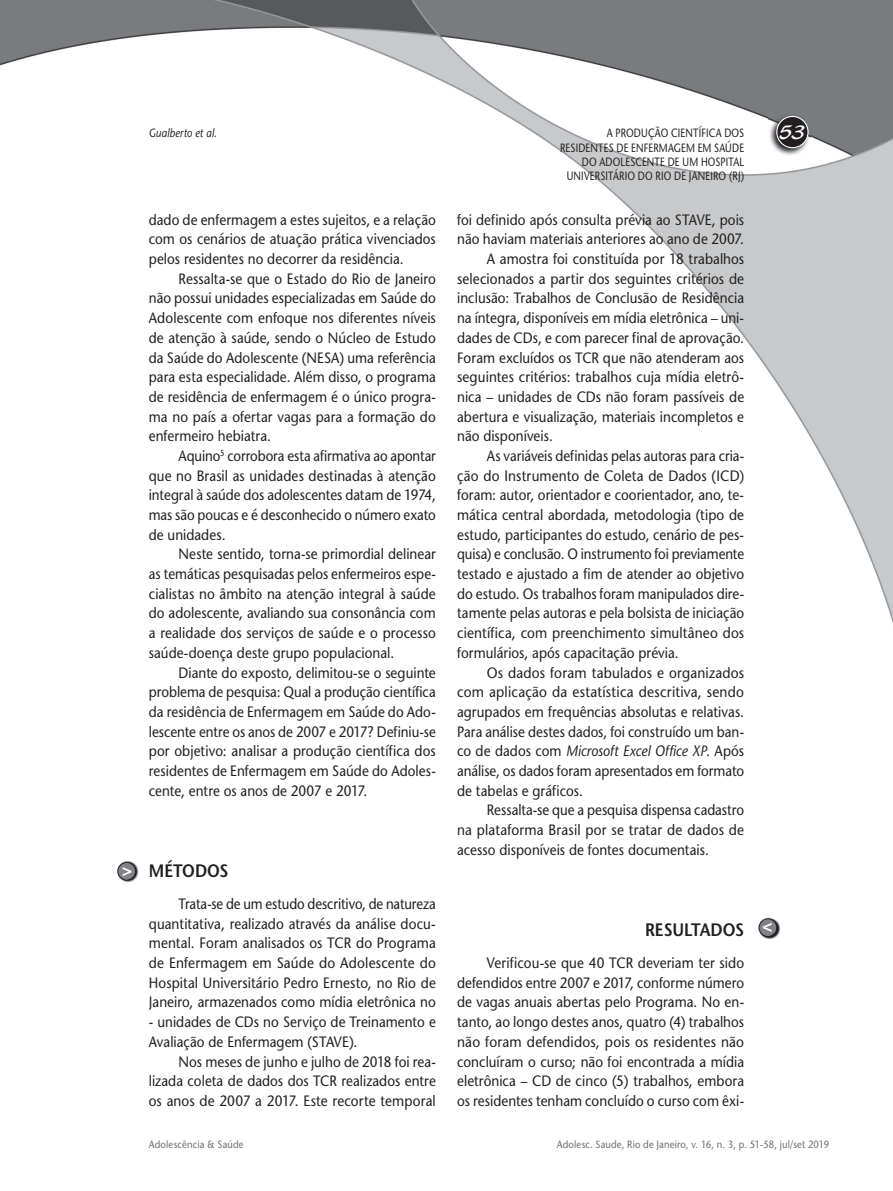
<style>
.page{position:relative;width:893px;height:1191px;background:#fff}
.page>*{position:absolute;margin:0;border:0;box-sizing:border-box;transform-origin:0 0}
.t1{font:21px "Blacklight D";color:#fff}
.t2{font:600 18px "Stone Sans";letter-spacing:-.005em;color:#231f20;scale:.9 1}
.t3{font:700 17.25px "Helvetica";color:#fff}
.t4{font:15px/19.6px "Stone Sans";letter-spacing:.005em;color:#231f20;text-align:justify;scale:.9 1}
.t5{font:15px/19.6px "Stone Sans";letter-spacing:.005em;color:#231f20;text-align:justify;scale:.89 1}
.t6{font:15px "Stone Sans";letter-spacing:.005em;color:#231f20;scale:.91 1}
.t7{font:italic 15px "Stone Sans";color:#231f20;scale:.9 1}
.t8{font:12px/14.4px "Stone Sans";letter-spacing:.02em;color:#231f20;text-align:right;scale:.8 1}
.t9{font:italic 12px "Stone Sans";letter-spacing:.01em;color:#231f20;scale:.85 1}
.t10{font:10.5px "Stone Sans";letter-spacing:.02em;color:#6c6d70;scale:.9 1}
.s1{font-style:normal}
</style>
<div class="page">
<img style="left:0;top:0;width:893px;height:623px">
<img style="left:769px;top:114px;width:41px;height:42px">
<div style="left:777px;top:116px;width:31px;height:32px;background:#231f20;border-radius:50%"></div>
<div style="left:776px;top:116px;width:33px;height:32px;border:1px solid #fff;border-radius:50%"></div>
<img style="left:759px;top:917px;width:21px;height:21px">
<div style="left:759px;top:918px;width:18px;height:18px;background:#808285;border-radius:50%"></div>
<div style="left:759px;top:918px;width:18px;height:19px;border:1px solid #231f20;border-radius:50%"></div>
<img style="left:118px;top:861px;width:21px;height:21px">
<div style="left:118px;top:862px;width:18px;height:18px;background:#808285;border-radius:50%"></div>
<div style="left:117px;top:862px;width:19px;height:18px;border:1px solid #231f20;border-radius:50%"></div>
<p class="t3" style="left:122px;top:859px;width:12px">&gt;</p>
<p class="t9" style="left:149px;top:126px;width:82px">Gualberto et al.</p>
<p class="t8" style="left:607px;top:126px;width:173px">A PRODUÇÃO CIENTÍFICA DOS</p>
<h1 class="t1" style="left:779px;top:119px;width:28px">53</h1>
<p class="t8" style="left:560px;top:140px;width:232px">RESIDENTES DE ENFERMAGEM EM SAÚDE<br>DO ADOLESCENTE DE UM HOSPITAL<br>UNIVERSITÁRIO DO RIO DE JANEIRO (RJ)</p>
<p class="t4" style="left:149px;top:210px;width:320px">dado de enfermagem a estes sujeitos, e a relação com os cenários de atuação prática vivenciados pelos residentes no decorrer da residência.</p>
<p class="t4" style="left:149px;top:269px;width:320px;text-indent:30px">Ressalta-se que o Estado do Rio de Janeiro não possui unidades especializadas em Saúde do Adolescente com enfoque nos diferentes níveis de atenção à saúde, sendo o Núcleo de Estudo da Saúde do Adolescente (NESA) uma referência para esta especialidade. Além disso, o programa de residência de enfermagem é o único progra&shy;ma no país a ofertar vagas para a formação do enfermeiro hebiatra.</p>
<p class="t5" style="left:149px;top:446px;width:324px;text-indent:30px">Aquino<sup>5</sup> corrobora esta afirmativa ao apontar que no Brasil as unidades destinadas à atenção integral à saúde dos adolescentes datam de 1974, mas são poucas e é desconhecido o número exato de unidades.</p>
<p class="t4" style="left:149px;top:544px;width:320px;text-indent:30px">Neste sentido, torna-se primordial delinear as temáticas pesquisadas pelos enfermeiros espe&shy;cialistas no âmbito na atenção integral à saúde do adolescente, avaliando sua consonância com a realidade dos serviços de saúde e o processo saúde-doença deste grupo populacional.</p>
<p class="t4" style="left:149px;top:662px;width:320px;text-indent:30px">Diante do exposto, delimitou-se o seguinte problema de pesquisa: Qual a produção científica da residência de Enfermagem em Saúde do Ado&shy;lescente entre os anos de 2007 e 2017? Definiu-se por objetivo: analisar a produção científica dos residentes de Enfermagem em Saúde do Adoles&shy;cente, entre os anos de 2007 e 2017.</p>
<p class="t2" style="left:149px;top:859px;width:90px">MÉTODOS</p>
<p class="t5" style="left:149px;top:894px;width:324px;text-indent:30px">Trata-se de um estudo descritivo, de natureza quantitativa, realizado através da análise docu&shy;mental. Foram analisados os TCR do Programa de Enfermagem em Saúde do Adolescente do Hospital Universitário Pedro Ernesto, no Rio de Janeiro, armazenados como mídia eletrônica no</p>
<p class="t4" style="left:149px;top:1012px;width:320px">- unidades de CDs no Serviço de Treinamento e<br>Avaliação de Enfermagem (STAVE).</p>
<p class="t4" style="left:149px;top:1051px;width:320px;text-indent:30px">Nos meses de junho e julho de 2018 foi rea&shy;lizada coleta de dados dos TCR realizados entre os anos de 2007 a 2017. Este recorte temporal</p>
<p class="t4" style="left:457px;top:210px;width:320px">foi definido após consulta prévia ao STAVE, pois</p>
<p class="t4" style="left:457px;top:229px;width:320px">não haviam materiais anteriores ao ano de 2007.</p>
<p class="t4" style="left:487px;top:249px;width:287px">A amostra foi constituída por 18 trabalhos</p>
<p class="t6" style="left:457px;top:270px;width:317px">selecionados a partir dos seguintes critérios de</p>
<p class="t4" style="left:457px;top:288px;width:320px">inclusão: Trabalhos de Conclusão de Residência</p>
<p class="t4" style="left:457px;top:308px;width:320px">na íntegra, disponíveis em mídia eletrônica – uni-</p>
<p class="t4" style="left:457px;top:328px;width:320px">dades de CDs, e com parecer final de aprovação.</p>
<p class="t4" style="left:457px;top:347px;width:320px">Foram excluídos os TCR que não atenderam aos</p>
<p class="t6" style="left:457px;top:368px;width:317px">seguintes critérios: trabalhos cuja mídia eletrô-</p>
<p class="t4" style="left:457px;top:387px;width:320px">nica – unidades de CDs não foram passíveis de</p>
<p class="t4" style="left:457px;top:406px;width:320px">abertura e visualização, materiais incompletos e</p>
<p class="t4" style="left:457px;top:426px;width:108px">não disponíveis.</p>
<p class="t5" style="left:487px;top:446px;width:291px">As variáveis definidas pelas autoras para cria-</p>
<p class="t6" style="left:457px;top:466px;width:317px">ção do Instrumento de Coleta de Dados (ICD)</p>
<p class="t4" style="left:457px;top:485px;width:320px">foram: autor, orientador e coorientador, ano, te-</p>
<p class="t4" style="left:457px;top:505px;width:320px">mática central abordada, metodologia (tipo de</p>
<p class="t4" style="left:457px;top:525px;width:320px">estudo, participantes do estudo, cenário de pes-</p>
<p class="t5" style="left:457px;top:544px;width:324px">quisa) e conclusão. O instrumento foi previamente</p>
<p class="t4" style="left:457px;top:564px;width:320px">testado e ajustado a fim de atender ao objetivo</p>
<p class="t4" style="left:457px;top:584px;width:320px">do estudo. Os trabalhos foram manipulados dire-</p>
<p class="t4" style="left:457px;top:603px;width:320px">tamente pelas autoras e pela bolsista de iniciação</p>
<p class="t6" style="left:457px;top:624px;width:317px">científica, com preenchimento simultâneo dos</p>
<p class="t4" style="left:457px;top:643px;width:248px">formulários, após capacitação prévia.</p>
<p class="t6" style="left:487px;top:663px;width:284px">Os dados foram tabulados e organizados</p>
<p class="t6" style="left:457px;top:683px;width:317px">com aplicação da estatística descritiva, sendo</p>
<p class="t4" style="left:457px;top:702px;width:320px">agrupados em frequências absolutas e relativas.</p>
<p class="t4" style="left:457px;top:721px;width:320px">Para análise destes dados, foi construído um ban-</p>
<p class="t7" style="left:457px;top:742px;width:320px"><span class="s1">co de dados com</span> Microsoft Excel Office XP<span class="s1">. Após</span></p>
<p class="t5" style="left:457px;top:761px;width:324px">análise, os dados foram apresentados em formato</p>
<p class="t4" style="left:457px;top:780px;width:141px">de tabelas e gráficos.</p>
<p class="t5" style="left:487px;top:800px;width:291px">Ressalta-se que a pesquisa dispensa cadastro</p>
<p class="t6" style="left:457px;top:821px;width:317px">na plataforma Brasil por se tratar de dados de</p>
<p class="t4" style="left:457px;top:839px;width:281px">acesso disponíveis de fontes documentais.</p>
<p class="t2" style="left:645px;top:918px;width:112px">RESULTADOS</p>
<p class="t4" style="left:457px;top:953px;width:320px;text-indent:30px">Verificou-se que 40 TCR deveriam ter sido defendidos entre 2007 e 2017, conforme número de vagas anuais abertas pelo Programa. No en&shy;tanto, ao longo destes anos, quatro (4) trabalhos não foram defendidos, pois os residentes não concluíram o curso; não foi encontrada a mídia eletrônica – CD de cinco (5) trabalhos, embora os residentes tenham concluído o curso com êxi-</p>
<p class="t3" style="left:772px;top:939px;width:12px;rotate:-180deg">&gt;</p>
<p class="t10" style="left:149px;top:1138px;width:107px">Adolescência &amp; Saúde</p>
<p class="t10" style="left:557px;top:1138px;width:304px">Adolesc. Saude, Rio de Janeiro, v. 16, n. 3, p. 51-58, jul/set 2019</p>
</div>
